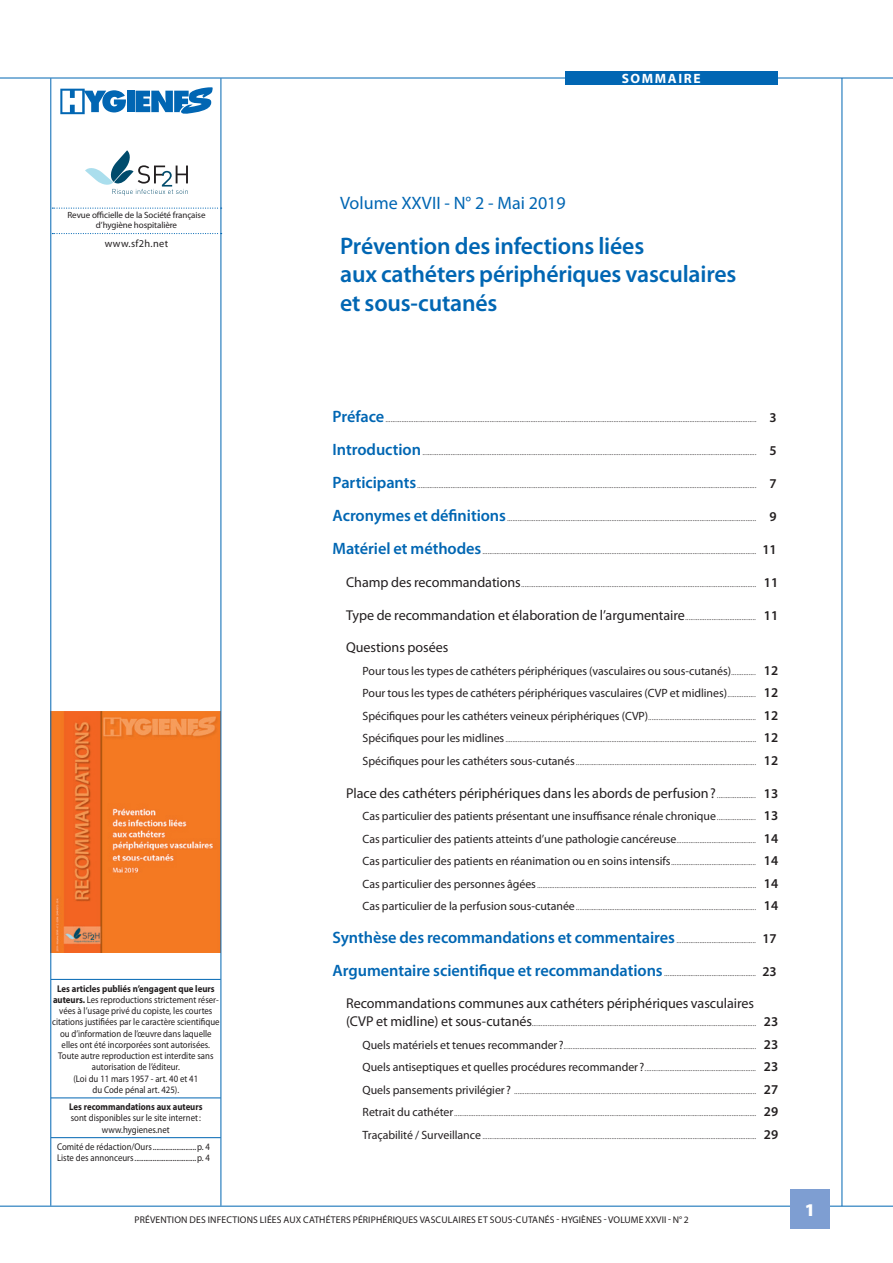
<style>
.page{position:relative;width:893px;height:1263px;background:#fff}
.page>*{position:absolute;margin:0;border:0;box-sizing:border-box;transform-origin:0 0}
.t1{font:600 24px/28.8px "Myriad Pro";letter-spacing:-.01em;color:#0166b3}
.t2{font:18px "Myriad Pro";color:#0166b3}
.t3{font:900 18px "Myriad Pro";color:#fff}
.t4{font:14.25px "Myriad Pro";letter-spacing:-.005em;color:#231f20}
.t5{font:700 13.5px "Myriad Pro";letter-spacing:.12em;color:#fff}
.t6{font:12px/22.5px "Myriad Pro";letter-spacing:-.005em;color:#231f20}
.t7{font:300 10.5px/22.5px "Myriad Pro";color:#231f20;text-align:justify}
.t8{font:10.5px "Myriad Pro";letter-spacing:.03em;color:#231f20}
.t9{font:9.75px/11.2px "Myriad Pro";color:#231f20;text-align:center;scale:.9 1}
.t10{font:9.75px "Myriad Pro";color:#231f20}
.t11{font:700 9.75px "Myriad Pro";color:#231f20;scale:.9 1}
.t12{font:9px/10.8px "Myriad Pro";letter-spacing:-.01em;color:#231f20;text-align:center}
.s1{font-weight:700}
.s2{font-weight:600;font-size:16.5px;color:#0166b3}
.s3{font-weight:600;font-size:13.5px}
.s4{font-weight:400;font-size:14.25px}
.s5{font-weight:300;font-size:10.5px}
.s6{font-weight:400;font-size:12px}
</style>
<div class="page">
<hr style="left:842px;top:78px;width:1px;height:1128px;background:#0166b3">
<img style="left:51px;top:711px;width:170px;height:241px">
<hr style="left:0;top:78px;width:893px;height:1px;background:#0166b3">
<div style="left:566px;top:71px;width:212px;height:14px;background:#0166b3"></div>
<svg style="left:85px;top:150px;width:103px;height:46px"></svg>
<div style="left:127px;top:91px;width:7px;height:21px;background:#0166b3"></div>
<svg style="left:136px;top:87px;width:77px;height:27px"></svg>
<svg style="left:60px;top:89px;width:66px;height:25px"></svg>
<svg style="left:52px;top:208px;width:169px;height:1px"></svg>
<svg style="left:52px;top:233px;width:169px;height:1px"></svg>
<hr style="left:50px;top:78px;width:1px;height:1128px;background:#0166b3">
<hr style="left:221px;top:78px;width:1px;height:1128px;background:#0166b3">
<hr style="left:0;top:1206px;width:893px;height:1px;background:#0166b3">
<div style="left:790px;top:1190px;width:40px;height:39px;background:#7e9ed2"></div>
<hr style="left:51px;top:979px;width:170px;height:1px;background:#0166b3">
<hr style="left:51px;top:1098px;width:170px;height:1px;background:#0166b3">
<hr style="left:51px;top:1137px;width:170px;height:1px;background:#0166b3">
<p class="t5" style="left:622px;top:70px;width:81px">SOMMAIRE</p>
<p class="t12" style="left:67px;top:209px;width:140px">Revue officielle de la Société française d’hygiène hospitalière</p>
<p class="t8" style="left:105px;top:237px;width:65px">www.sf2h.net</p>
<h2 class="t2" style="left:340px;top:192px;width:227px">Volume XXVII - N° 2 - Mai 2019</h2>
<h1 class="t1" style="left:340px;top:230px;width:398px">Prévention des infections liées<br>aux cathéters périphériques vasculaires et sous-cutanés</h1>
<p class="t9" style="left:52px;top:982px;width:188px"><span class="s1">Les articles publiés n’engagent que leurs auteurs.</span> Les reproductions strictement réser&shy;vées à l’usage privé du copiste, les courtes citations justifiées par le caractère scientifique ou d’information de l’œuvre dans laquelle elles ont été incorporées sont autorisées.<br>Toute autre reproduction est interdite sans autorisation de l’éditeur.<br>(Loi du 11 mars 1957 - art. 40 et 41<br>du Code pénal art. 425).</p>
<p class="t11" style="left:69px;top:1100px;width:150px">Les recommandations aux auteurs</p>
<p class="t9" style="left:71px;top:1112px;width:146px">sont disponibles sur le site internet: www.hygienes.net</p>
<p class="t9" style="left:57px;top:1141px;width:172px;text-align:left">Comité de rédaction/Ours........................p. 4<br>Liste des annonceurs..................................p. 4</p>
<p class="t7" style="left:333px;top:407px;width:446px"><span class="s2">Préface</span>.................................................................................................................................................................................................................. <span class="s3">3</span></p>
<p class="t7" style="left:333px;top:440px;width:446px"><span class="s2">Introduction</span>............................................................................................................................................................................................. <span class="s3">5</span></p>
<p class="t7" style="left:333px;top:473px;width:446px"><span class="s2">Participants</span>................................................................................................................................................................................................ <span class="s3">7</span></p>
<p class="t7" style="left:333px;top:506px;width:446px"><span class="s2">Acronymes et définitions</span>............................................................................................................................................. <span class="s3">9</span></p>
<p class="t7" style="left:333px;top:539px;width:446px"><span class="s2">Matériel et méthodes</span>........................................................................................................................................................... <span class="s3">11</span></p>
<p class="t7" style="left:346px;top:572px;width:434px"><span class="s4">Champ des recommandations</span>..................................................................................................................................... <span class="s3">11</span></p>
<h3 class="t4" style="left:346px;top:606px;width:434px">Type de recommandation et élaboration de l’argumentaire<span class="s5">........................................</span> <span class="s3">11</span></h3>
<h3 class="t4" style="left:346px;top:638px;width:104px">Questions posées</h3>
<p class="t6" style="left:363px;top:659px;width:417px">Pour tous les types de cathéters périphériques (vasculaires ou sous-cutanés)<span class="s5">..............</span> <span class="s3">12<br></span>Pour tous les types de cathéters périphériques vasculaires (CVP et midlines)<span class="s5">................</span> <span class="s3">12</span></p>
<p class="t7" style="left:363px;top:705px;width:417px"><span class="s6">Spécifiques pour les cathéters veineux périphériques (CVP)</span>............................................................. <span class="s3">12<br></span><span class="s6">Spécifiques pour les midlines</span>.............................................................................................................................................. <span class="s3">12<br></span><span class="s6">Spécifiques pour les cathéters sous-cutanés</span>...................................................................................................... <span class="s3">12</span></p>
<h3 class="t4" style="left:346px;top:784px;width:434px">Place des cathéters périphériques dans les abords de perfusion?<span class="s5">......................</span> <span class="s3">13</span></h3>
<p class="t6" style="left:363px;top:805px;width:417px;text-align:justify">Cas particulier des patients présentant une insuffisance rénale chronique<span class="s5">......................</span> <span class="s3">13<br></span>Cas particulier des patients atteints d’une pathologie cancéreuse<span class="s5">.............................................</span> <span class="s3">14<br></span>Cas particulier des patients en réanimation ou en soins intensifs<span class="s5">................................................</span> <span class="s3">14</span></p>
<p class="t7" style="left:363px;top:873px;width:417px"><span class="s6">Cas particulier des personnes âgées</span>............................................................................................................................ <span class="s3">14<br></span><span class="s6">Cas particulier de la perfusion sous-cutanée</span>...................................................................................................... <span class="s3">14</span></p>
<p class="t7" style="left:333px;top:928px;width:446px"><span class="s2">Synthèse des recommandations et commentaires</span>............................................. <span class="s3">17</span></p>
<p class="t7" style="left:333px;top:961px;width:446px"><span class="s2">Argumentaire scientifique et recommandations</span>.................................................... <span class="s3">23</span></p>
<h3 class="t4" style="left:346px;top:995px;width:409px">Recommandations communes aux cathéters périphériques vasculaires</h3>
<p class="t7" style="left:363px;top:1011px;width:417px;text-indent:-16px"><span class="s4">(CVP et midline) et sous-cutanés</span>............................................................................................................................... <span class="s3">23<br></span><span class="s6">Quels matériels et tenues recommander ?</span>............................................................................................................. <span class="s3">23<br></span><span class="s6">Quels antiseptiques et quelles procédures recommander?</span>............................................................... <span class="s3">23<br></span><span class="s6">Quels pansements privilégier ?</span> ......................................................................................................................................... <span class="s3">27<br></span><span class="s6">Retrait du cathéter</span>........................................................................................................................................................................... <span class="s3">29<br></span><span class="s6">Traçabilité / Surveillance</span>........................................................................................................................................................... <span class="s3">29</span></p>
<p class="t10" style="left:134px;top:1213px;width:556px">PRÉVENTION DES INFECTIONS LIÉES AUX CATHÉTERS PÉRIPHÉRIQUES VASCULAIRES ET SOUS-CUTANÉS - HYGIÈNES - VOLUME XXVII - N° 2</p>
<h2 class="t3" style="left:805px;top:1198px;width:12px">1</h2>
</div>
